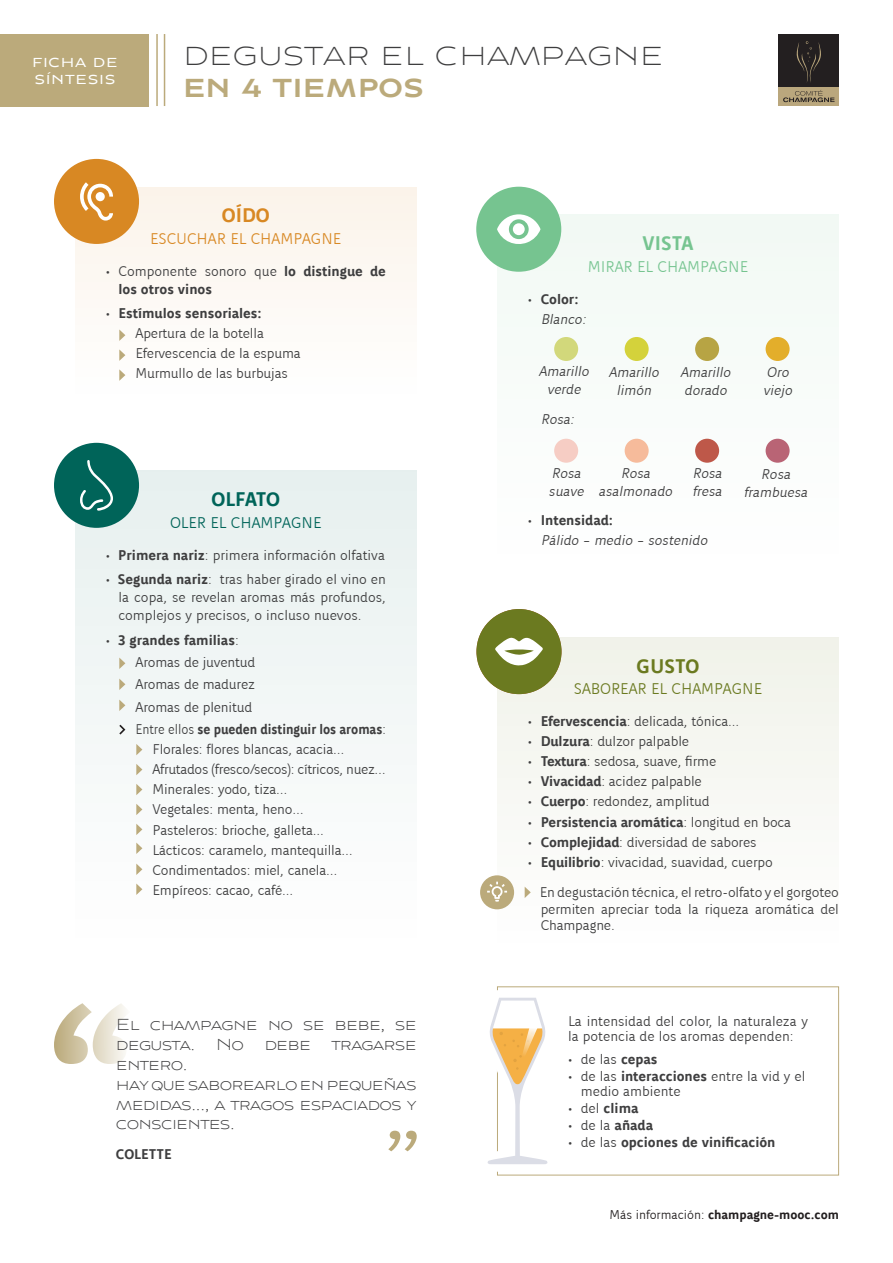
<style>
.page{position:relative;width:893px;height:1263px;background:#fff}
.page>*{position:absolute;margin:0;border:0;box-sizing:border-box;transform-origin:0 0}
.t1{font:300 27px "CIVC Title";color:#3e3e3f}
.t2{font:700 27px "CIVC Title";color:#bbaa7b}
.t3{font:700 21px "CIVC Sans";letter-spacing:-.02em;color:#006459}
.t4{font:700 21px "CIVC Sans";color:#76c490}
.t5{font:700 21px "CIVC Sans";color:#6b7a20}
.t6{font:700 21px "CIVC Sans";color:#d88823}
.t7{font:300 16.5px/19.8px "CIVC Title";letter-spacing:-.05em;color:#3e3e3f;text-align:justify}
.t8{font:300 16.5px "CIVC Sans";color:#d88823}
.t9{font:300 16.5px "CIVC Sans";color:#6b7a20}
.t10{font:300 16.5px "CIVC Sans";color:#76c490}
.t11{font:300 16.5px "CIVC Sans";color:#006459}
.t12{font:300 15px/15px "CIVC Sans";letter-spacing:-.01em;color:#3e3e3f}
.t13{font:700 15px/18px "CIVC Sans";color:#3e3e3f}
.t14{font:italic 300 15px/18px "CIVC Sans";color:#3e3e3f}
.t15{font:700 15px "CIVC Sans";color:#3e3e3f;scale:.91 1}
.t16{font:700 13.5px "CIVC Sans";color:#231f20}
.t17{font:13.5px/16.2px "CIVC Title";letter-spacing:.05em;color:#fff}
.s1{font-weight:300}
.s2{font-weight:700}
</style>
<div class="page">
<div style="left:497px;top:214px;width:342px;height:352px;background:#f8fcf9"></div>
<div style="left:476px;top:187px;width:85px;height:85px;background:#76c490;border-radius:50%"></div>
<svg style="left:497px;top:214px;width:44px;height:30px"></svg>
<div style="left:554px;top:337px;width:24px;height:24px;background:#d2d87b;border-radius:50%"></div>
<div style="left:554px;top:439px;width:24px;height:24px;background:#f6cdc4;border-radius:50%"></div>
<div style="left:625px;top:337px;width:24px;height:24px;background:#d4d23b;border-radius:50%"></div>
<div style="left:625px;top:439px;width:24px;height:24px;background:#f6bb9b;border-radius:50%"></div>
<div style="left:695px;top:337px;width:24px;height:24px;background:#b7a444;border-radius:50%"></div>
<div style="left:695px;top:439px;width:24px;height:24px;background:#be5849;border-radius:50%"></div>
<div style="left:766px;top:337px;width:24px;height:24px;background:#e3ae2b;border-radius:50%"></div>
<div style="left:766px;top:439px;width:24px;height:24px;background:#b96475;border-radius:50%"></div>
<div style="left:497px;top:986px;width:342px;height:189px;border:1px solid #bbaa7b"></div>
<hr style="left:164px;top:34px;width:1px;height:72px;background:#bbaa7b">
<hr style="left:156px;top:34px;width:2px;height:72px;background:#bbaa7b">
<div style="left:0;top:34px;width:149px;height:72px;background:#bbaa7b"></div>
<div style="left:779px;top:34px;width:60px;height:53px;background:#231f20"></div>
<div style="left:779px;top:87px;width:60px;height:19px;background:#baa77d"></div>
<svg style="left:796px;top:41px;width:25px;height:41px"></svg>
<svg style="left:783px;top:90px;width:51px;height:12px"></svg>
<div style="left:75px;top:187px;width:342px;height:214px;background:#fdf9f4"></div>
<svg style="left:119px;top:329px;width:6px;height:12px"></svg>
<svg style="left:119px;top:349px;width:6px;height:12px"></svg>
<svg style="left:119px;top:369px;width:6px;height:12px"></svg>
<div style="left:54px;top:159px;width:85px;height:85px;background:#d88823;border-radius:50%"></div>
<svg style="left:80px;top:182px;width:33px;height:39px"></svg>
<div style="left:497px;top:637px;width:342px;height:317px;background:#f8f8f4"></div>
<div style="left:476px;top:609px;width:85px;height:85px;background:#6b7a20;border-radius:50%"></div>
<svg style="left:495px;top:637px;width:48px;height:29px"></svg>
<div style="left:75px;top:471px;width:342px;height:483px;background:#f3f7f7"></div>
<div style="left:54px;top:443px;width:85px;height:85px;background:#006459;border-radius:50%"></div>
<svg style="left:136px;top:744px;width:6px;height:11px"></svg>
<svg style="left:119px;top:658px;width:6px;height:11px"></svg>
<svg style="left:136px;top:764px;width:6px;height:11px"></svg>
<svg style="left:119px;top:679px;width:6px;height:11px"></svg>
<svg style="left:136px;top:784px;width:6px;height:11px"></svg>
<svg style="left:119px;top:700px;width:6px;height:11px"></svg>
<svg style="left:136px;top:804px;width:6px;height:11px"></svg>
<svg style="left:136px;top:824px;width:6px;height:11px"></svg>
<svg style="left:136px;top:843px;width:6px;height:11px"></svg>
<svg style="left:136px;top:864px;width:6px;height:11px"></svg>
<svg style="left:136px;top:884px;width:6px;height:11px"></svg>
<svg style="left:80px;top:460px;width:33px;height:51px"></svg>
<svg style="left:119px;top:725px;width:6px;height:9px"></svg>
<div style="left:480px;top:875px;width:34px;height:34px;background:#bbaa7b;border-radius:50%"></div>
<svg style="left:487px;top:882px;width:20px;height:20px"></svg>
<svg style="left:525px;top:887px;width:6px;height:11px"></svg>
<svg style="left:487px;top:986px;width:78px;height:190px"></svg>
<svg style="left:54px;top:1003px;width:72px;height:61px"></svg>
<svg style="left:388px;top:1131px;width:29px;height:20px"></svg>
<p class="t17" style="left:32px;top:55px;width:87px">FICHA DE<br>SÍNTESIS</p>
<p class="t1" style="left:183px;top:40px;width:482px">DEGUSTAR EL CHAMPAGNE</p>
<p class="t2" style="left:183px;top:72px;width:243px">EN 4 TIEMPOS</p>
<p class="t6" style="left:222px;top:204px;width:49px">OÍDO</p>
<p class="t8" style="left:150px;top:230px;width:193px">ESCUCHAR EL CHAMPAGNE</p>
<p class="t13" style="left:118px;top:262px;width:269px;text-indent:-13px"><span class="s1">• Componente sonoro que</span> lo distingue de los otros vinos</p>
<p class="t13" style="left:106px;top:304px;width:158px"><span class="s1">•</span> Estímulos sensoriales:</p>
<p class="t12" style="left:135px;top:326px;width:130px">Apertura de la botella</p>
<p class="t12" style="left:135px;top:346px;width:167px">Efervescencia de la espuma</p>
<p class="t12" style="left:135px;top:366px;width:154px">Murmullo de las burbujas</p>
<p class="t4" style="left:643px;top:232px;width:52px">VISTA</p>
<p class="t10" style="left:588px;top:258px;width:162px">MIRAR EL CHAMPAGNE</p>
<p class="t13" style="left:528px;top:290px;width:52px"><span class="s1">•</span> Color:</p>
<p class="t14" style="left:541px;top:310px;width:49px">Blanco:</p>
<p class="t14" style="left:539px;top:362px;width:55px;text-align:center">Amarillo verde</p>
<p class="t14" style="left:541px;top:410px;width:37px">Rosa:</p>
<p class="t14" style="left:609px;top:363px;width:55px;text-align:center">Amarillo limón</p>
<p class="t14" style="left:680px;top:363px;width:55px">Amarillo dorado</p>
<p class="t14" style="left:763px;top:363px;width:33px">Oro viejo</p>
<p class="t3" style="left:211px;top:488px;width:70px">OLFATO</p>
<p class="t11" style="left:170px;top:514px;width:153px">OLER EL CHAMPAGNE</p>
<p class="t12" style="left:106px;top:547px;width:281px">• <span class="s2">Primera nariz</span>: primera información olfativa</p>
<p class="t12" style="left:118px;top:570px;width:269px;line-height:18px;text-align:justify;text-indent:-13px">• <span class="s2">Segunda nariz</span>: tras haber girado el vino en la copa, se revelan aromas más profundos, complejos y precisos, o incluso nuevos.</p>
<p class="t13" style="left:106px;top:631px;width:135px"><span class="s1">•</span> 3 grandes familias<span class="s1">:</span></p>
<p class="t12" style="left:135px;top:655px;width:121px">Aromas de juventud</p>
<p class="t12" style="left:135px;top:677px;width:121px">Aromas de madurez</p>
<p class="t12" style="left:135px;top:699px;width:118px">Aromas de plenitud</p>
<p class="t15" style="left:135px;top:721px;width:277px"><span class="s1">Entre ellos</span> se pueden distinguir los aromas<span class="s1">:</span></p>
<p class="t12" style="left:152px;top:742px;width:193px">Florales: flores blancas, acacia…</p>
<p class="t12" style="left:152px;top:762px;width:235px">Afrutados (fresco/secos): cítricos, nuez…</p>
<p class="t12" style="left:152px;top:782px;width:137px">Minerales: yodo, tiza…</p>
<p class="t12" style="left:152px;top:802px;width:153px">Vegetales: menta, heno…</p>
<p class="t12" style="left:152px;top:822px;width:173px">Pasteleros: brioche, galleta...</p>
<p class="t12" style="left:152px;top:842px;width:202px">Lácticos: caramelo, mantequilla…</p>
<p class="t12" style="left:152px;top:862px;width:186px">Condimentados: miel, canela…</p>
<p class="t12" style="left:152px;top:883px;width:142px">Empíreos: cacao, café...</p>
<p class="t7" style="left:116px;top:1015px;width:302px">El champagne no se bebe, se degusta. No debe tragarse entero.</p>
<p class="t7" style="left:116px;top:1074px;width:302px">hay que saborearlo en pequeñas medidas..., a tragos espaciados y conscientes.</p>
<p class="t13" style="left:116px;top:1145px;width:57px">COLETTE</p>
<p class="t14" style="left:549px;top:464px;width:39px">Rosa suave</p>
<p class="t14" style="left:621px;top:464px;width:34px">Rosa</p>
<p class="t14" style="left:598px;top:482px;width:78px">asalmonado</p>
<p class="t14" style="left:692px;top:464px;width:34px">Rosa</p>
<p class="t14" style="left:692px;top:482px;width:34px">fresa</p>
<p class="t14" style="left:761px;top:465px;width:34px">Rosa</p>
<p class="t14" style="left:744px;top:483px;width:68px">frambuesa</p>
<p class="t13" style="left:528px;top:511px;width:87px"><span class="s1">•</span> Intensidad:</p>
<p class="t14" style="left:541px;top:531px;width:171px">Pálido – medio – sostenido</p>
<p class="t5" style="left:637px;top:654px;width:64px">GUSTO</p>
<p class="t9" style="left:574px;top:680px;width:190px">SABOREAR EL CHAMPAGNE</p>
<p class="t12" style="left:528px;top:714px;width:213px">• <span class="s2">Efervescencia</span>: delicada, tónica...</p>
<p class="t12" style="left:528px;top:734px;width:163px">• <span class="s2">Dulzura</span>: dulzor palpable</p>
<p class="t12" style="left:528px;top:754px;width:190px">• <span class="s2">Textura</span>: sedosa, suave, firme</p>
<p class="t12" style="left:528px;top:774px;width:175px">• <span class="s2">Vivacidad</span>: acidez palpable</p>
<p class="t12" style="left:528px;top:794px;width:183px">• <span class="s2">Cuerpo</span>: redondez, amplitud</p>
<p class="t13" style="left:528px;top:813px;width:265px"><span class="s1">•</span> Persistencia aromática<span class="s1">: longitud en boca</span></p>
<p class="t12" style="left:528px;top:834px;width:230px">• <span class="s2">Complejidad</span>: diversidad de sabores</p>
<p class="t12" style="left:528px;top:854px;width:246px">• <span class="s2">Equilibrio</span>: vivacidad, suavidad, cuerpo</p>
<p class="t12" style="left:540px;top:884px;width:301px;line-height:16.5px;text-align:justify">En degustación técnica, el retro-olfato y el gorgoteo permiten apreciar toda la riqueza aromática del Champagne.</p>
<p class="t12" style="left:568px;top:1013px;width:242px">La intensidad del color, la naturaleza y la potencia de los aromas dependen:</p>
<p class="t12" style="left:568px;top:1051px;width:91px">• de las <span class="s2">cepas</span></p>
<p class="t12" style="left:581px;top:1069px;width:226px;text-indent:-13px">• de las <span class="s2">interacciones</span> entre la vid y el medio ambiente</p>
<p class="t13" style="left:568px;top:1099px;width:72px"><span class="s1">• del</span> clima</p>
<p class="t12" style="left:568px;top:1118px;width:87px">• de la <span class="s2">añada</span></p>
<p class="t13" style="left:568px;top:1134px;width:209px"><span class="s1">• de las</span> opciones de vinificación</p>
<p class="t16" style="left:609px;top:1207px;width:231px"><span class="s1">Más información:</span> champagne-mooc.com</p>
</div>
